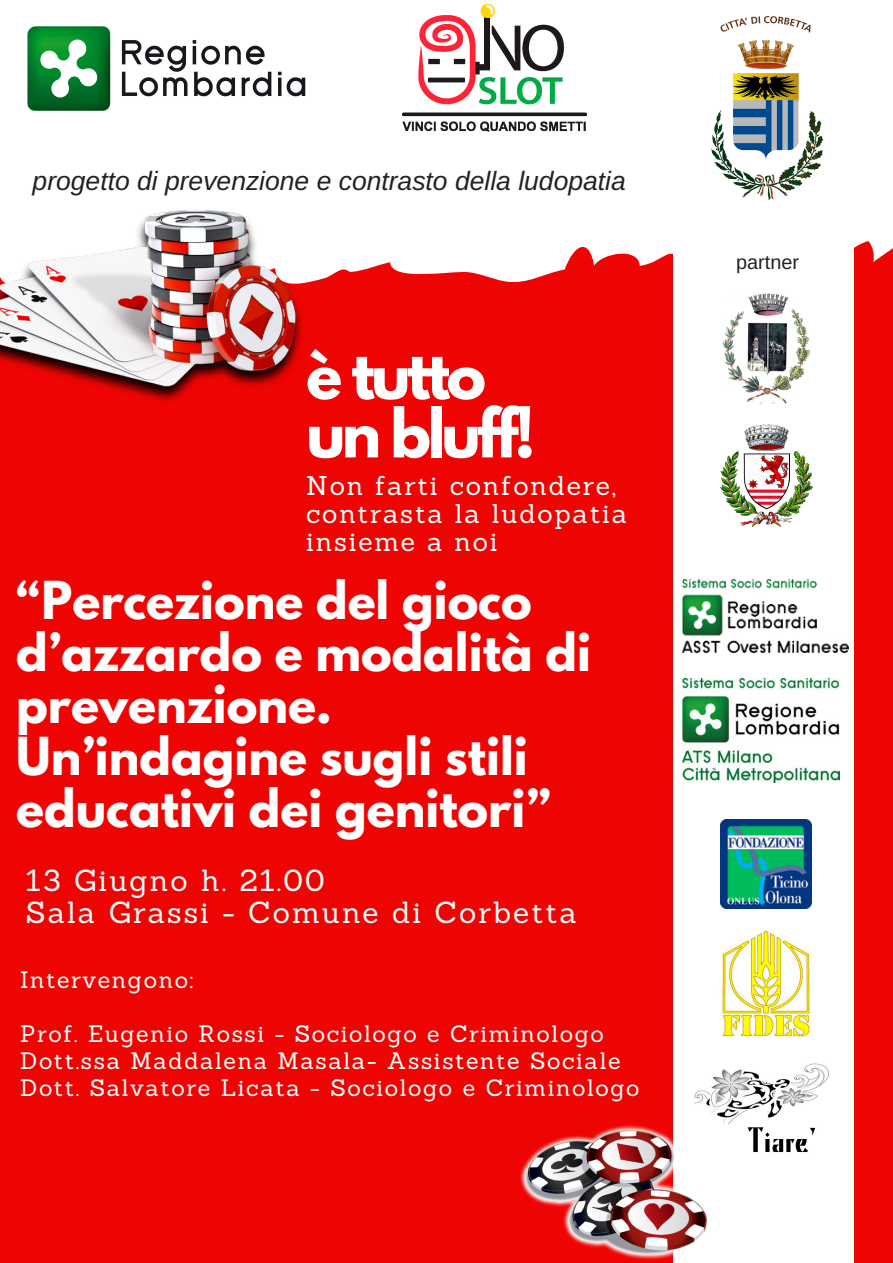
<style>
.page{position:relative;width:893px;height:1263px;background:#fff}
.page>*{position:absolute;margin:0;border:0;box-sizing:border-box;transform-origin:0 0}
.t1{font:700 59.62px/58.5px "League Spartan";letter-spacing:-.06em;color:#fff}
.t2{font:700 46.35px/51.8px "League Spartan";color:#fff}
.t3{font:29.78px/32.1px "Sanchez";letter-spacing:.07em;color:#fff}
.t4{font:26.47px/28.1px "Sanchez";letter-spacing:.07em;color:#fff}
.t5{font:italic 26.47px "Arimo";color:#222}
.t6{font:23.17px/27px "Sanchez";letter-spacing:.07em;color:#fff}
.t7{font:19.88px "Arimo";color:#222}
</style>
<div class="page">
<div style="left:0;top:1200px;width:893px;height:63px;background:#ee0503"></div>
<div style="left:0;top:341px;width:893px;height:73px;background:#ee0503"></div>
<div style="left:0;top:413px;width:893px;height:72px;background:#ee0503"></div>
<div style="left:0;top:484px;width:893px;height:73px;background:#ee0503"></div>
<div style="left:0;top:555px;width:893px;height:73px;background:#ee0503"></div>
<div style="left:0;top:627px;width:893px;height:73px;background:#ee0503"></div>
<div style="left:0;top:698px;width:893px;height:73px;background:#ee0503"></div>
<div style="left:0;top:770px;width:893px;height:72px;background:#ee0503"></div>
<div style="left:0;top:841px;width:893px;height:73px;background:#ee0503"></div>
<div style="left:0;top:913px;width:893px;height:72px;background:#ee0503"></div>
<div style="left:0;top:984px;width:893px;height:73px;background:#ee0503"></div>
<div style="left:0;top:1055px;width:893px;height:73px;background:#ee0503"></div>
<div style="left:0;top:1127px;width:893px;height:73px;background:#ee0503"></div>
<div style="left:306px;top:268px;width:587px;height:76px;background:#ee0503"></div>
<svg style="left:370px;top:241px;width:523px;height:27px"></svg>
<div style="left:674px;top:224px;width:180px;height:1039px;background:#fff"></div>
<img style="left:711px;top:16px;width:111px;height:184px">
<img style="left:402px;top:5px;width:185px;height:127px">
<img style="left:27px;top:26px;width:279px;height:85px">
<img style="left:720px;top:424px;width:93px;height:103px">
<img style="left:722px;top:293px;width:88px;height:112px">
<img style="left:683px;top:579px;width:165px;height:74px">
<img style="left:683px;top:678px;width:156px;height:105px">
<img style="left:720px;top:819px;width:91px;height:89px">
<img style="left:722px;top:928px;width:91px;height:109px">
<img style="left:0;top:210px;width:306px;height:191px">
<img style="left:520px;top:1123px;width:187px;height:140px">
<img style="left:689px;top:1063px;width:140px;height:65px">
<img style="left:741px;top:1119px;width:81px;height:33px">
<p class="t5" style="left:33px;top:166px;width:595px">progetto di prevenzione e contrasto della ludopatia</p>
<h1 class="t1" style="left:306px;top:353px;width:231px">è tutto un bluff!</h1>
<p class="t4" style="left:306px;top:471px;width:323px">Non farti confondere, contrasta la ludopatia insieme a noi</p>
<h2 class="t2" style="left:16px;top:581px;width:576px">“Percezione del gioco d’azzardo e modalità di prevenzione.<br>Un’indagine sugli stili educativi dei genitori”</h2>
<p class="t3" style="left:26px;top:864px;width:552px">13 Giugno h. 21.00<br>Sala Grassi - Comune di Corbetta</p>
<p class="t6" style="left:20px;top:966px;width:175px">Intervengono:</p>
<p class="t6" style="left:20px;top:1020px;width:621px">Prof. Eugenio Rossi - Sociologo e Criminologo<br>Dott.ssa Maddalena Masala- Assistente Sociale<br>Dott. Salvatore Licata - Sociologo e Criminologo</p>
<p class="t7" style="left:736px;top:251px;width:64px">partner</p>
</div>
